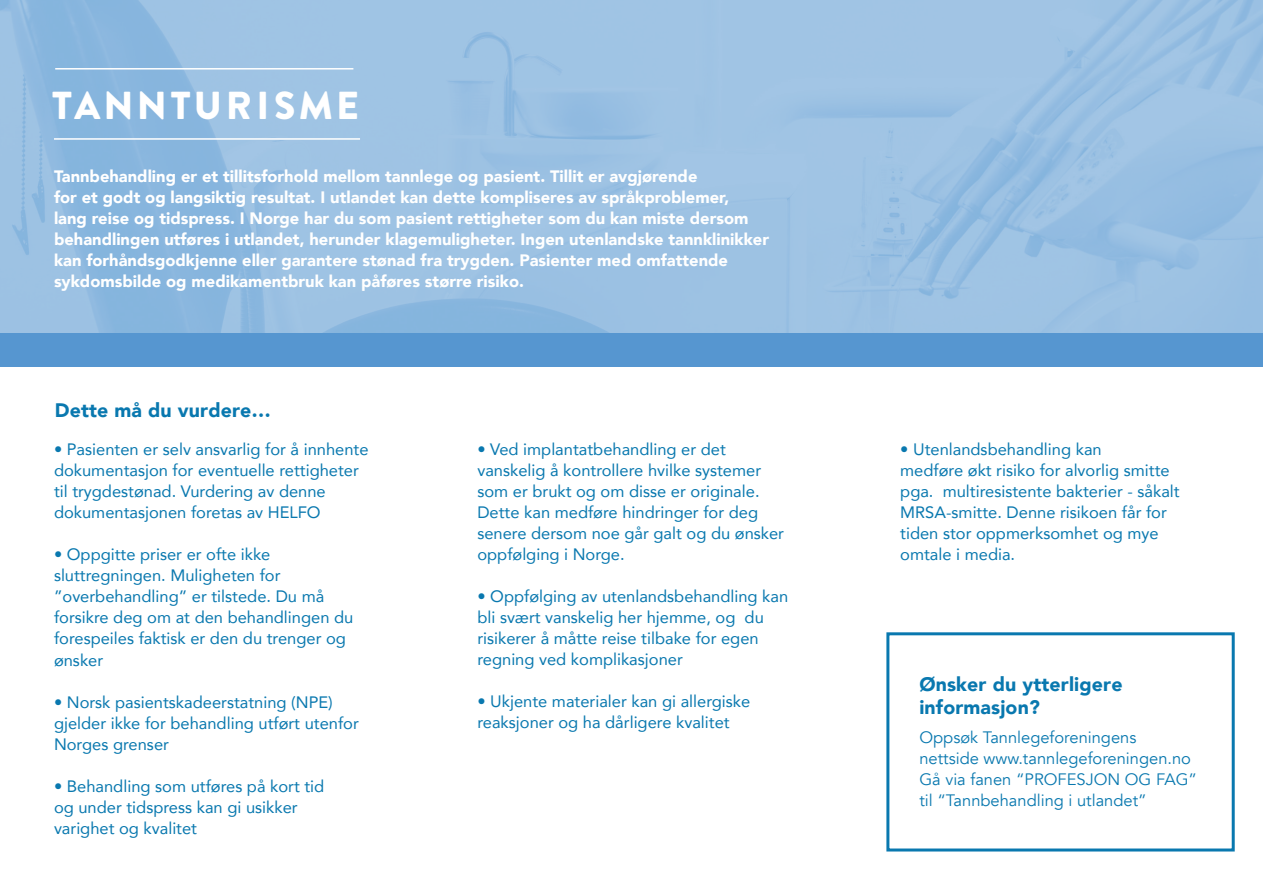
<style>
.page{position:relative;width:1263px;height:893px;background:#fff}
.page>*{position:absolute;margin:0;border:0;box-sizing:border-box;transform-origin:0 0}
.t1{font:900 39px "Brandon Grotesque";letter-spacing:.08em;color:#fff}
.t2{font:900 19.5px/23.4px "Avenir";letter-spacing:.01em;color:#0978af}
.t3{font:16.5px/21px "Avenir";color:#0978af}
.t4{font:900 16.5px/21px "Avenir";color:#fff}
.t5{font:16.5px/21px "Avenir";color:#0978af}
</style>
<div class="page">
<svg style="left:0;top:0;width:1263px;height:333px;background:#99c0e2"></svg>
<hr style="left:55px;top:68px;width:298px;height:2px;background:#fff">
<hr style="left:54px;top:138px;width:306px;height:2px;background:#fff">
<div style="left:886px;top:632px;width:349px;height:219px;border:3px solid #0978af"></div>
<div style="left:0;top:333px;width:1263px;height:33px;background:#5696d0"></div>
<h1 class="t1" style="left:52px;top:78px;width:308px">TANNTURISME</h1>
<p class="t4" style="left:54px;top:165px;width:717px">Tannbehandling er et tillitsforhold mellom tannlege og pasient. Tillit er avgjørende<br>for et godt og langsiktig resultat. I utlandet kan dette kompliseres av språkproblemer,<br>lang reise og tidspress. I Norge har du som pasient rettigheter som du kan miste dersom behandlingen utføres i utlandet, herunder klagemuligheter. Ingen utenlandske tannklinikker kan forhåndsgodkjenne eller garantere stønad fra trygden. Pasienter med omfattende sykdomsbilde og medikamentbruk kan påføres større risiko.</p>
<p class="t2" style="left:55px;top:398px;width:218px">Dette må du vurdere…</p>
<p class="t3" style="left:54px;top:439px;width:316px">• Pasienten er selv ansvarlig for å innhente dokumentasjon for eventuelle rettigheter til trygdestønad. Vurdering av denne dokumentasjonen foretas av HELFO</p>
<p class="t3" style="left:54px;top:544px;width:301px">• Oppgitte priser er ofte ikke sluttregningen. Muligheten for ”overbehandling” er tilstede. Du må forsikre deg om at den behandlingen du forespeiles faktisk er den du trenger og ønsker</p>
<p class="t3" style="left:54px;top:691px;width:306px">• Norsk pasientskadeerstatning (NPE) gjelder ikke for behandling utført utenfor<br>Norges grenser</p>
<p class="t3" style="left:54px;top:775px;width:272px">• Behandling som utføres på kort tid og under tidspress kan gi usikker varighet og kvalitet</p>
<p class="t3" style="left:477px;top:439px;width:308px">• Ved implantatbehandling er det vanskelig å kontrollere hvilke systemer som er brukt og om disse er originale.<br>Dette kan medføre hindringer for deg senere dersom noe går galt og du ønsker oppfølging i Norge.</p>
<p class="t3" style="left:477px;top:586px;width:312px">• Oppfølging av utenlandsbehandling kan bli svært vanskelig her hjemme, og du risikerer å måtte reise tilbake for egen regning ved komplikasjoner</p>
<p class="t3" style="left:477px;top:691px;width:274px">• Ukjente materialer kan gi allergiske reaksjoner og ha dårligere kvalitet</p>
<p class="t3" style="left:900px;top:439px;width:281px">• Utenlandsbehandling kan<br>medføre økt risiko for alvorlig smitte pga. multiresistente bakterier - såkalt<br>MRSA-smitte. Denne risikoen får for tiden stor oppmerksomhet og mye omtale i media.</p>
<p class="t2" style="left:919px;top:672px;width:205px">Ønsker du ytterligere informasjon?</p>
<p class="t5" style="left:919px;top:727px;width:279px">Oppsøk Tannlegeforeningens nettside www.tannlegeforeningen.no Gå via fanen “PROFESJON OG FAG” til “Tannbehandling i utlandet”</p>
</div>
